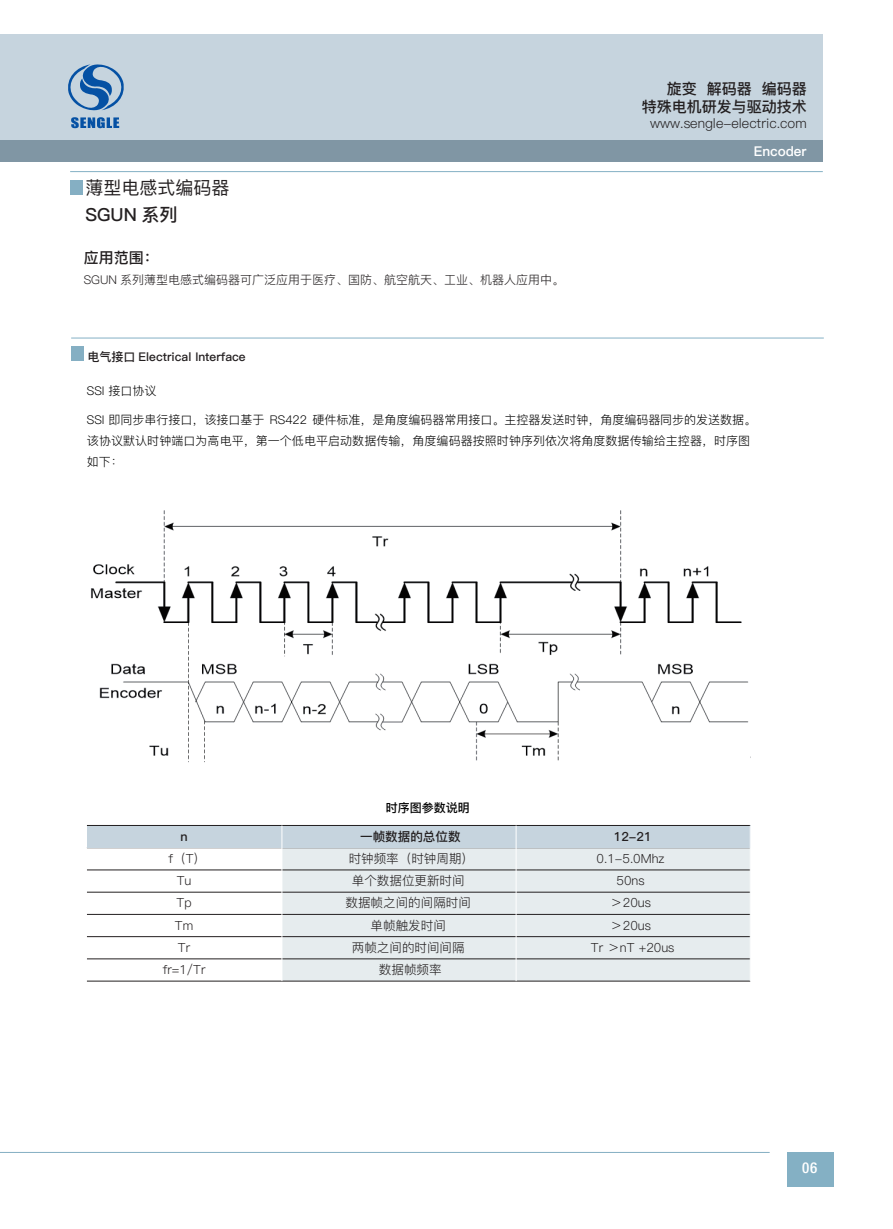
<style>
.page{position:relative;width:893px;height:1229px;background:#fff}
.page>*{position:absolute;margin:0;border:0;box-sizing:border-box;transform-origin:0 0}
.t1{font:18px "Ping Fang SC Medium";color:#231f20}
.t2{font:18px "Ping Fang SC Bold";color:#231f20}
.t3{font:15px/18px "Ping Fang SC Bold";color:#231f20;text-align:right}
.t4{font:500 condensed 15px "Helvetica Neue LT Pro";color:#fff}
.t5{font:13.5px "Ping Fang SC Regular";color:#231f20}
.t6{font:13.5px "Ping Fang SC Heavy";color:#fff}
.t7{font:12.6px/22.2px "Ping Fang SC Regular";color:#231f20;text-align:center}
.t8{font:12.6px "Ping Fang SC Bold";color:#231f20}
.t9{font:12px/21.3px "Ping Fang SC Regular";color:#030303}
.t10{font:12px "Ping Fang SC Regular";color:#231f20}
.t11{font:12px "Ping Fang SC Bold";color:#231f20}
.t12{font:12px "Ping Fang SC Bold";color:#030303}
</style>
<div class="page">
<hr style="left:0;top:1152px;width:770px;height:1px;background:#85afc3">
<div style="left:787px;top:1152px;width:46px;height:34px;background:#84b0c4"></div>
<div style="left:0;top:34px;width:823px;height:106px;background:#c6d4de"></div>
<div style="left:0;top:140px;width:823px;height:22px;background:#8096a4"></div>
<svg style="left:68px;top:64px;width:56px;height:47px"></svg>
<svg style="left:71px;top:117px;width:48px;height:11px"></svg>
<hr style="left:70px;top:171px;width:753px;height:1px;background:#84b1c5">
<div style="left:70px;top:180px;width:13px;height:15px;background:#85afc3"></div>
<div style="left:282px;top:848px;width:468px;height:22px;background:#e6ecee"></div>
<div style="left:282px;top:870px;width:468px;height:22px;background:#e6ecee"></div>
<hr style="left:87px;top:869px;width:663px;height:1px;background:#231f20">
<div style="left:87px;top:825px;width:663px;height:23px;background:#c6d4de"></div>
<hr style="left:87px;top:825px;width:663px;height:1px;background:#231f20">
<div style="left:282px;top:892px;width:468px;height:22px;background:#e6ecee"></div>
<hr style="left:87px;top:892px;width:663px;height:1px;background:#231f20">
<div style="left:282px;top:914px;width:468px;height:23px;background:#e6ecee"></div>
<hr style="left:87px;top:914px;width:663px;height:1px;background:#231f20">
<div style="left:282px;top:937px;width:468px;height:22px;background:#e6ecee"></div>
<hr style="left:87px;top:936px;width:663px;height:1px;background:#231f20">
<div style="left:282px;top:959px;width:468px;height:22px;background:#e6ecee"></div>
<hr style="left:87px;top:958px;width:663px;height:1px;background:#231f20">
<hr style="left:87px;top:981px;width:663px;height:1px;background:#231f20">
<hr style="left:282px;top:825px;width:1px;height:156px;background:#fff">
<hr style="left:516px;top:825px;width:1px;height:156px;background:#fff">
<img style="left:91px;top:510px;width:660px;height:253px">
<hr style="left:71px;top:338px;width:753px;height:1px;background:#84b1c5">
<div style="left:71px;top:346px;width:13px;height:15px;background:#85afc3"></div>
<p class="t3" style="left:642px;top:80px;width:166px">旋变 解码器 编码器<br>特殊电机研发与驱动技术</p>
<p class="t5" style="left:650px;top:115px;width:158px">www.sengle-electric.com</p>
<h1 class="t1" style="left:85px;top:177px;width:145px">薄型电感式编码器</h1>
<h1 class="t2" style="left:85px;top:204px;width:93px">SGUN 系列</h1>
<p class="t3" style="left:84px;top:249px;width:76px">应用范围：</p>
<p class="t10" style="left:84px;top:273px;width:482px">SGUN 系列薄型电感式编码器可广泛应用于医疗、国防、航空航天、工业、机器人应用中。</p>
<p class="t6" style="left:754px;top:143px;width:55px">Encoder</p>
<p class="t11" style="left:88px;top:349px;width:160px">电气接口 Electrical Interface</p>
<p class="t9" style="left:87px;top:380px;width:71px">SSI 接口协议</p>
<p class="t9" style="left:87px;top:409px;width:671px">SSI 即同步串行接口，该接口基于 RS422 硬件标准，是角度编码器常用接口。主控器发送时钟，角度编码器同步的发送数据。该协议默认时钟端口为高电平，第一个低电平启动数据传输，角度编码器按照时钟序列依次将角度数据传输给主控器，时序图如下：</p>
<p class="t8" style="left:181px;top:828px;width:9px">n</p>
<p class="t7" style="left:163px;top:847px;width:45px">f（T）<br>Tu<br>Tp<br>Tm<br>Tr fr=1/Tr</p>
<p class="t12" style="left:386px;top:800px;width:85px">时序图参数说明</p>
<p class="t8" style="left:360px;top:828px;width:102px">一帧数据的总位数</p>
<p class="t7" style="left:345px;top:847px;width:130px">时钟频率（时钟周期）单个数据位更新时间数据帧之间的间隔时间单帧触发时间<br>两帧之间的时间间隔数据帧频率</p>
<p class="t8" style="left:614px;top:828px;width:39px">12-21</p>
<p class="t7" style="left:591px;top:847px;width:85px">0.1-5.0Mhz<br>50ns<br>＞20us＞20us<br>Tr ＞nT +20us</p>
<p class="t4" style="left:802px;top:1159px;width:17px">06</p>
</div>
